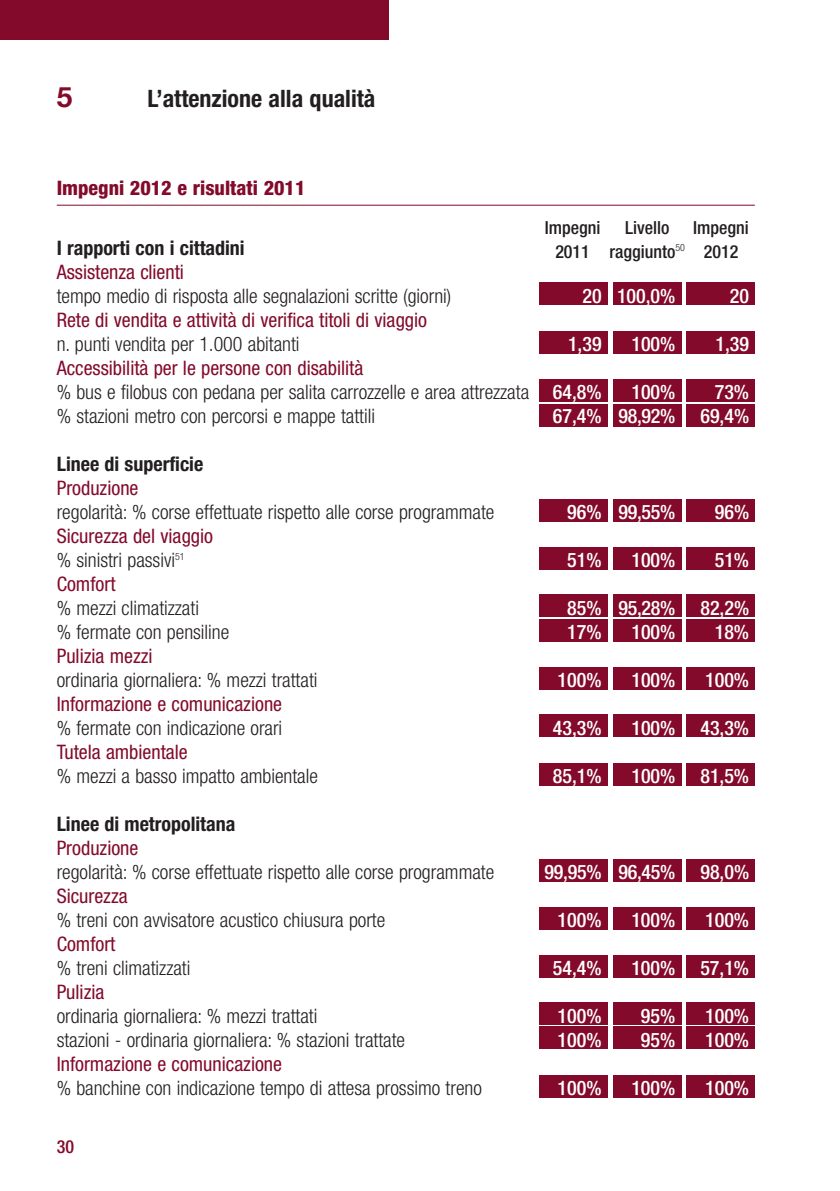
<style>
.page{position:relative;width:840px;height:1191px;background:#fff}
.page>*{position:absolute;margin:0;border:0;box-sizing:border-box;transform-origin:0 0}
.t1{font:700 28px "Helvetica Neue";color:#830a2b}
.t2{font:700 condensed 24px "Helvetica Neue";color:#231f20}
.t3{font:300 condensed 20px/24px "Helvetica Neue";color:#231f20}
.t4{font:condensed 20px/24px "Helvetica Neue";color:#830a2b}
.t5{font:500 condensed 20px "Helvetica Neue";color:#fff}
.t6{font:700 condensed 20px "Helvetica Neue";color:#231f20}
.t7{font:800 condensed 20px "Helvetica Neue";color:#830a2b}
.t8{font:500 condensed 18px/24px "Helvetica Neue";color:#231f20;text-align:center}
.t9{font:500 condensed 18px "Helvetica Neue";color:#830a2b}
.s1{font-weight:400;color:#830a2b}
.s2{font-weight:500;color:#fff}
.s3{font-weight:300;color:#231f20}
</style>
<div class="page">
<div style="left:686px;top:282px;width:68px;height:23px;background:#830a2b"></div>
<div style="left:539px;top:282px;width:68px;height:23px;background:#830a2b"></div>
<div style="left:612px;top:282px;width:68px;height:23px;background:#830a2b"></div>
<div style="left:686px;top:331px;width:68px;height:23px;background:#830a2b"></div>
<div style="left:539px;top:331px;width:68px;height:23px;background:#830a2b"></div>
<div style="left:612px;top:331px;width:68px;height:23px;background:#830a2b"></div>
<div style="left:686px;top:379px;width:68px;height:23px;background:#830a2b"></div>
<div style="left:539px;top:379px;width:68px;height:23px;background:#830a2b"></div>
<div style="left:612px;top:379px;width:68px;height:23px;background:#830a2b"></div>
<div style="left:686px;top:404px;width:68px;height:22px;background:#830a2b"></div>
<div style="left:539px;top:404px;width:68px;height:22px;background:#830a2b"></div>
<div style="left:612px;top:404px;width:68px;height:22px;background:#830a2b"></div>
<div style="left:686px;top:499px;width:68px;height:23px;background:#830a2b"></div>
<div style="left:539px;top:499px;width:68px;height:23px;background:#830a2b"></div>
<div style="left:612px;top:499px;width:68px;height:23px;background:#830a2b"></div>
<div style="left:686px;top:547px;width:68px;height:22px;background:#830a2b"></div>
<div style="left:539px;top:547px;width:68px;height:22px;background:#830a2b"></div>
<div style="left:612px;top:547px;width:68px;height:22px;background:#830a2b"></div>
<div style="left:686px;top:594px;width:68px;height:23px;background:#830a2b"></div>
<div style="left:539px;top:594px;width:68px;height:23px;background:#830a2b"></div>
<div style="left:612px;top:594px;width:68px;height:23px;background:#830a2b"></div>
<div style="left:686px;top:619px;width:68px;height:22px;background:#830a2b"></div>
<div style="left:539px;top:619px;width:68px;height:22px;background:#830a2b"></div>
<div style="left:612px;top:619px;width:68px;height:22px;background:#830a2b"></div>
<div style="left:686px;top:667px;width:68px;height:22px;background:#830a2b"></div>
<div style="left:539px;top:667px;width:68px;height:22px;background:#830a2b"></div>
<div style="left:612px;top:667px;width:68px;height:22px;background:#830a2b"></div>
<div style="left:686px;top:714px;width:68px;height:23px;background:#830a2b"></div>
<div style="left:539px;top:714px;width:68px;height:23px;background:#830a2b"></div>
<div style="left:612px;top:714px;width:68px;height:23px;background:#830a2b"></div>
<div style="left:686px;top:763px;width:68px;height:23px;background:#830a2b"></div>
<div style="left:539px;top:763px;width:68px;height:23px;background:#830a2b"></div>
<div style="left:612px;top:763px;width:68px;height:23px;background:#830a2b"></div>
<div style="left:686px;top:859px;width:68px;height:23px;background:#830a2b"></div>
<div style="left:539px;top:859px;width:68px;height:23px;background:#830a2b"></div>
<div style="left:612px;top:859px;width:68px;height:23px;background:#830a2b"></div>
<div style="left:686px;top:907px;width:68px;height:22px;background:#830a2b"></div>
<div style="left:539px;top:907px;width:68px;height:22px;background:#830a2b"></div>
<div style="left:612px;top:907px;width:68px;height:22px;background:#830a2b"></div>
<div style="left:686px;top:955px;width:68px;height:22px;background:#830a2b"></div>
<div style="left:539px;top:955px;width:68px;height:22px;background:#830a2b"></div>
<div style="left:612px;top:955px;width:68px;height:22px;background:#830a2b"></div>
<div style="left:686px;top:1002px;width:68px;height:22px;background:#830a2b"></div>
<div style="left:539px;top:1002px;width:68px;height:22px;background:#830a2b"></div>
<div style="left:612px;top:1002px;width:68px;height:22px;background:#830a2b"></div>
<div style="left:686px;top:1026px;width:68px;height:23px;background:#830a2b"></div>
<div style="left:539px;top:1026px;width:68px;height:23px;background:#830a2b"></div>
<div style="left:612px;top:1026px;width:68px;height:23px;background:#830a2b"></div>
<div style="left:686px;top:1075px;width:68px;height:23px;background:#830a2b"></div>
<div style="left:539px;top:1075px;width:68px;height:23px;background:#830a2b"></div>
<div style="left:612px;top:1075px;width:68px;height:23px;background:#830a2b"></div>
<hr style="left:57px;top:205px;width:697px;height:1px;background:#830a2b">
<div style="left:0;top:0;width:388px;height:40px;background:#830a2b"></div>
<h1 class="t1" style="left:57px;top:79px;width:17px">5</h1>
<p class="t2" style="left:147px;top:90px;width:229px">L’attenzione alla qualità</p>
<p class="t7" style="left:57px;top:181px;width:250px">Impegni 2012 e risultati 2011</p>
<p class="t8" style="left:544px;top:217px;width:57px">Impegni<br>2011</p>
<p class="t8" style="left:609px;top:217px;width:77px">Livello raggiunto<sup>50</sup></p>
<p class="t8" style="left:693px;top:217px;width:57px">Impegni<br>2012</p>
<p class="t6" style="left:57px;top:240px;width:189px">I rapporti con i cittadini</p>
<p class="t4" style="left:57px;top:261px;width:129px">Assistenza clienti</p>
<p class="t3" style="left:57px;top:285px;width:396px">tempo medio di risposta alle segnalazioni scritte (giorni)</p>
<p class="t5" style="left:582px;top:288px;width:94px">20 100,0%</p>
<p class="t5" style="left:729px;top:288px;width:21px">20</p>
<p class="t4" style="left:57px;top:309px;width:371px">Rete di vendita e attività di verifica titoli di viaggio</p>
<p class="t3" style="left:57px;top:333px;width:244px">n. punti vendita per 1.000 abitanti</p>
<p class="t5" style="left:567px;top:336px;width:35px">1,39</p>
<p class="t5" style="left:631px;top:336px;width:45px">100%</p>
<p class="t5" style="left:715px;top:336px;width:35px">1,39</p>
<p class="t3" style="left:57px;top:357px;width:546px"><span class="s1">Accessibilità per le persone con disabilità<br></span>% bus e filobus con pedana per salita carrozzelle e area attrezzata <span class="s2">64,8%</span></p>
<p class="t5" style="left:631px;top:384px;width:45px">100%</p>
<p class="t5" style="left:714px;top:384px;width:36px">73%</p>
<p class="t3" style="left:57px;top:405px;width:319px">% stazioni metro con percorsi e mappe tattili</p>
<p class="t5" style="left:552px;top:408px;width:124px">67,4% 98,92%</p>
<p class="t5" style="left:700px;top:408px;width:50px">69,4%</p>
<p class="t6" style="left:57px;top:456px;width:148px">Linee di superficie</p>
<p class="t4" style="left:57px;top:477px;width:83px">Produzione</p>
<p class="t3" style="left:57px;top:501px;width:439px">regolarità: % corse effettuate rispetto alle corse programmate</p>
<p class="t5" style="left:567px;top:504px;width:110px">96% 99,55%</p>
<p class="t5" style="left:714px;top:504px;width:36px">96%</p>
<p class="t4" style="left:57px;top:525px;width:158px">Sicurezza del viaggio <span class="s3">% sinistri passivi</span><sup>51</sup></p>
<p class="t5" style="left:567px;top:552px;width:36px">51%</p>
<p class="t5" style="left:631px;top:552px;width:45px">100%</p>
<p class="t5" style="left:714px;top:552px;width:36px">51%</p>
<p class="t4" style="left:57px;top:573px;width:60px">Comfort</p>
<p class="t3" style="left:57px;top:597px;width:144px">% mezzi climatizzati</p>
<p class="t5" style="left:567px;top:600px;width:110px">85% 95,28%</p>
<p class="t5" style="left:700px;top:600px;width:50px">82,2%</p>
<p class="t3" style="left:57px;top:621px;width:174px">% fermate con pensiline</p>
<p class="t5" style="left:567px;top:624px;width:36px">17%</p>
<p class="t5" style="left:631px;top:624px;width:45px">100%</p>
<p class="t5" style="left:714px;top:624px;width:36px">18%</p>
<p class="t4" style="left:57px;top:645px;width:97px">Pulizia mezzi</p>
<p class="t3" style="left:57px;top:669px;width:262px">ordinaria giornaliera: % mezzi trattati</p>
<p class="t5" style="left:557px;top:672px;width:45px">100%</p>
<p class="t5" style="left:631px;top:672px;width:45px">100%</p>
<p class="t5" style="left:704px;top:672px;width:45px">100%</p>
<p class="t4" style="left:57px;top:693px;width:227px">Informazione e comunicazione</p>
<p class="t3" style="left:57px;top:717px;width:227px">% fermate con indicazione orari</p>
<p class="t5" style="left:552px;top:720px;width:50px">43,3%</p>
<p class="t5" style="left:631px;top:720px;width:119px">100% 43,3%</p>
<p class="t4" style="left:57px;top:741px;width:132px">Tutela ambientale</p>
<p class="t3" style="left:57px;top:765px;width:262px">% mezzi a basso impatto ambientale</p>
<p class="t5" style="left:552px;top:768px;width:50px">85,1%</p>
<p class="t5" style="left:631px;top:768px;width:45px">100%</p>
<p class="t5" style="left:700px;top:768px;width:50px">81,5%</p>
<p class="t6" style="left:57px;top:816px;width:180px">Linee di metropolitana</p>
<p class="t4" style="left:57px;top:837px;width:83px">Produzione</p>
<p class="t3" style="left:57px;top:861px;width:439px">regolarità: % corse effettuate rispetto alle corse programmate</p>
<p class="t5" style="left:544px;top:864px;width:132px">99,95% 96,45%</p>
<p class="t5" style="left:700px;top:864px;width:50px">98,0%</p>
<p class="t4" style="left:57px;top:885px;width:72px">Sicurezza</p>
<p class="t3" style="left:57px;top:909px;width:330px">% treni con avvisatore acustico chiusura porte</p>
<p class="t5" style="left:557px;top:912px;width:45px">100%</p>
<p class="t5" style="left:631px;top:912px;width:45px">100%</p>
<p class="t5" style="left:704px;top:912px;width:45px">100%</p>
<p class="t4" style="left:57px;top:933px;width:60px">Comfort</p>
<p class="t3" style="left:57px;top:957px;width:135px">% treni climatizzati</p>
<p class="t5" style="left:552px;top:960px;width:50px">54,4%</p>
<p class="t5" style="left:631px;top:960px;width:45px">100%</p>
<p class="t5" style="left:700px;top:960px;width:50px">57,1%</p>
<p class="t4" style="left:57px;top:981px;width:49px">Pulizia</p>
<p class="t3" style="left:57px;top:1005px;width:262px">ordinaria giornaliera: % mezzi trattati</p>
<p class="t5" style="left:557px;top:1008px;width:45px">100%</p>
<p class="t5" style="left:640px;top:1008px;width:36px">95%</p>
<p class="t5" style="left:704px;top:1008px;width:45px">100%</p>
<p class="t3" style="left:57px;top:1029px;width:350px">stazioni - ordinaria giornaliera: % stazioni trattate</p>
<p class="t5" style="left:557px;top:1032px;width:45px">100%</p>
<p class="t5" style="left:640px;top:1032px;width:36px">95%</p>
<p class="t5" style="left:704px;top:1032px;width:45px">100%</p>
<p class="t4" style="left:57px;top:1053px;width:227px">Informazione e comunicazione</p>
<p class="t3" style="left:57px;top:1077px;width:426px">% banchine con indicazione tempo di attesa prossimo treno</p>
<p class="t5" style="left:557px;top:1080px;width:45px">100%</p>
<p class="t5" style="left:631px;top:1080px;width:45px">100%</p>
<p class="t5" style="left:704px;top:1080px;width:45px">100%</p>
<p class="t9" style="left:57px;top:1140px;width:19px">30</p>
</div>
